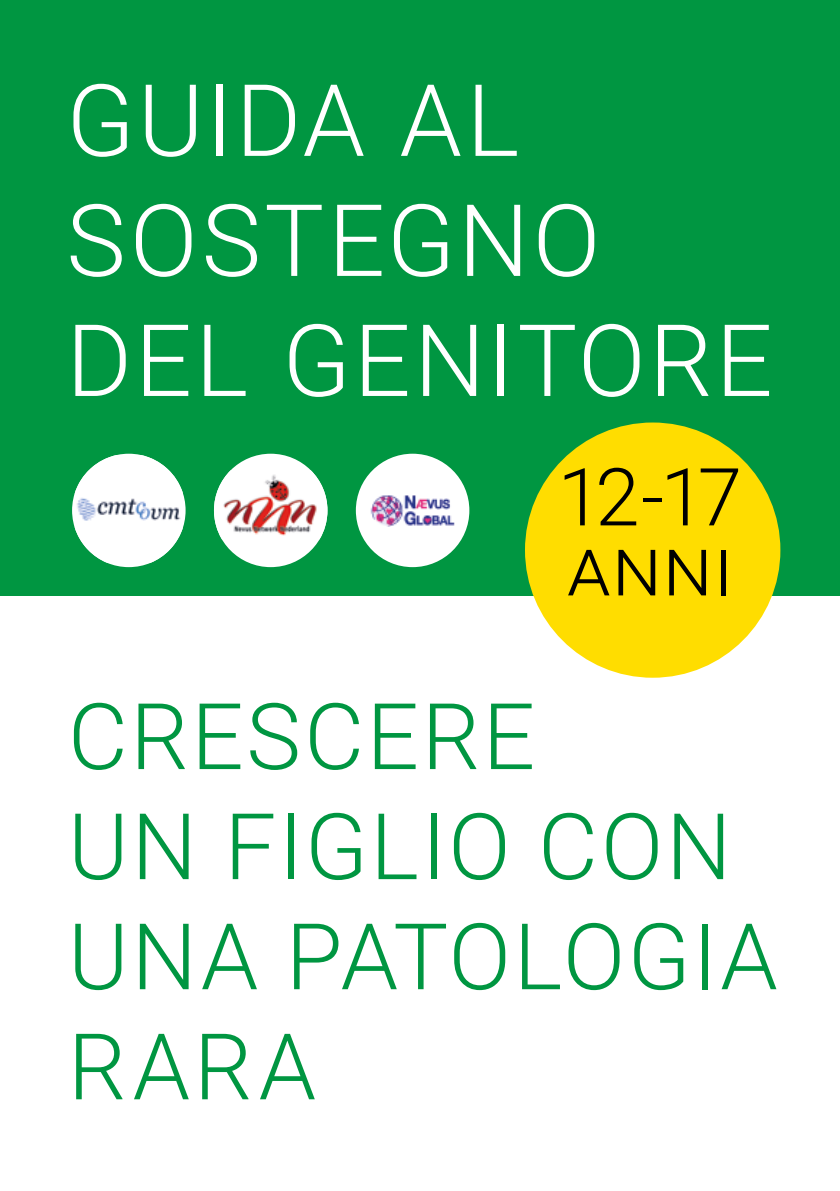
<style>
.page{position:relative;width:840px;height:1191px;background:#fff}
.page>*{position:absolute;margin:0;border:0;box-sizing:border-box;transform-origin:0 0}
.t1{font:300 100px/120px "Roboto";letter-spacing:.03em;color:#fff}
.t2{font:300 92px/110px "Roboto";letter-spacing:.03em;color:#009641}
.t3{font:300 80px/70px "Roboto";color:#000}
</style>
<div class="page">
<div style="left:0;top:0;width:839px;height:595px;background:#009641"></div>
<div style="left:524px;top:422px;width:256px;height:255px;background:#fd0;border-radius:50%"></div>
<div style="left:355px;top:454px;width:114px;height:113px;background:#fff;border-radius:50%"></div>
<img style="left:370px;top:495px;width:85px;height:32px">
<img style="left:75px;top:455px;width:108px;height:108px">
<div style="left:214px;top:454px;width:113px;height:113px;background:#fff;border-radius:50%"></div>
<img style="left:214px;top:470px;width:113px;height:69px">
<p class="t1" style="left:66px;top:57px;width:707px">GUIDA AL<br>SOSTEGNO<br>DEL GENITORE</p>
<p class="t3" style="left:557px;top:459px;width:186px">12-17 anni</p>
<p class="t2" style="left:68px;top:678px;width:711px">CRESCERE<br>UN FIGLIO CON<br>UNA PATOLOGIA<br>RARA</p>
</div>
